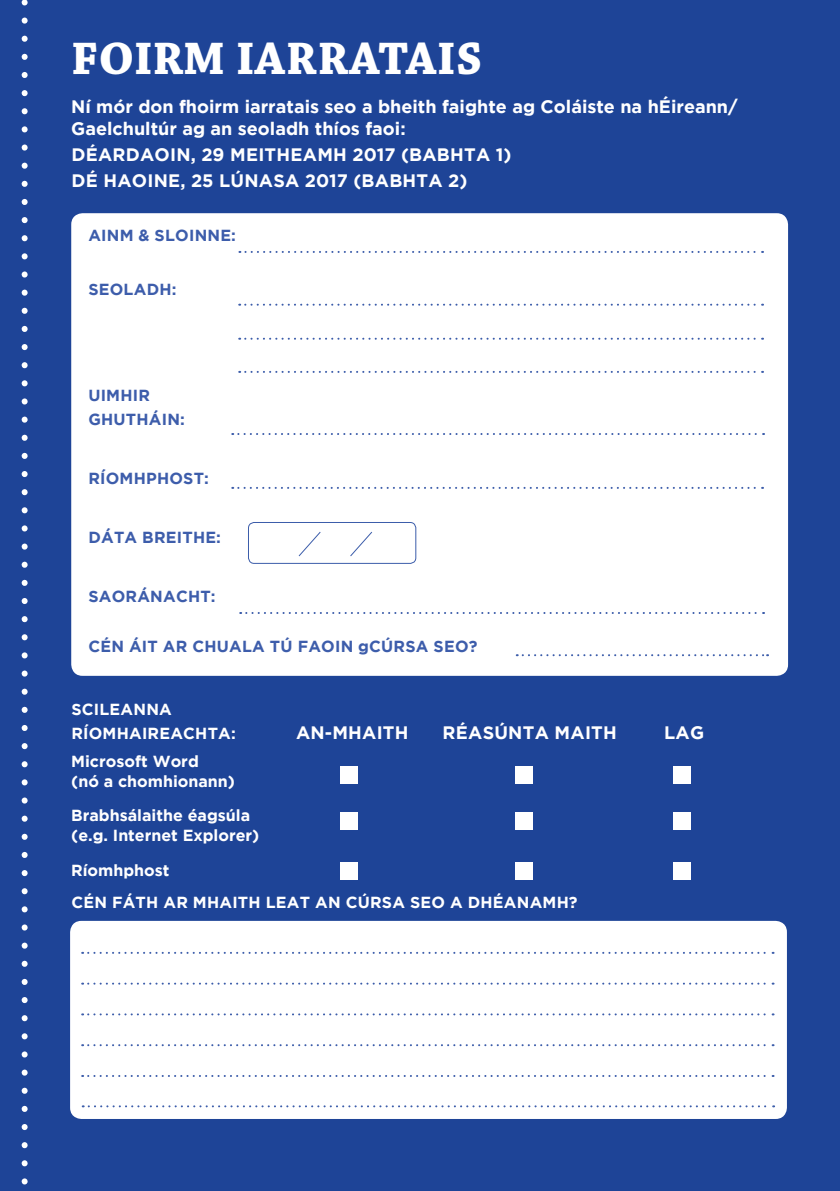
<style>
.page{position:relative;width:840px;height:1191px;background:#fff}
.page>*{position:absolute;margin:0;border:0;box-sizing:border-box;transform-origin:0 0}
.t1{font:700 48px "Chaparral Pro";letter-spacing:.01em;color:#fff}
.t2{font:700 18px/21.6px "Gotham";color:#fff}
.t3{font:700 16px/20px "Gotham";color:#fff}
.t4{font:700 16px/24px "Gotham";letter-spacing:.015em;color:#3d5dab}
</style>
<div class="page">
<div style="left:0;top:0;width:839px;height:1191px;background:#1e4497"></div>
<div style="left:71px;top:213px;width:716px;height:463px;background:#fff;border-radius:11px"></div>
<svg style="left:239px;top:251px;width:523px;height:2px"></svg>
<svg style="left:239px;top:304px;width:523px;height:2px"></svg>
<svg style="left:239px;top:338px;width:523px;height:2px"></svg>
<svg style="left:239px;top:371px;width:523px;height:2px"></svg>
<svg style="left:232px;top:487px;width:530px;height:2px"></svg>
<svg style="left:232px;top:433px;width:531px;height:2px"></svg>
<svg style="left:240px;top:612px;width:523px;height:2px"></svg>
<svg style="left:516px;top:654px;width:251px;height:2px"></svg>
<div style="left:248px;top:522px;width:168px;height:42px;border:1px solid #3c5daa;border-radius:6px"></div>
<svg style="left:298px;top:532px;width:23px;height:25px"></svg>
<svg style="left:350px;top:531px;width:23px;height:26px"></svg>
<svg style="left:21px;top:0;width:7px;height:1185px"></svg>
<div style="left:70px;top:921px;width:716px;height:198px;background:#fff;border-radius:11px"></div>
<div style="left:515px;top:766px;width:18px;height:17px;background:#fff"></div>
<div style="left:340px;top:766px;width:18px;height:17px;background:#fff"></div>
<div style="left:673px;top:766px;width:18px;height:17px;background:#fff"></div>
<div style="left:515px;top:812px;width:18px;height:18px;background:#fff"></div>
<div style="left:340px;top:812px;width:18px;height:18px;background:#fff"></div>
<div style="left:673px;top:812px;width:18px;height:18px;background:#fff"></div>
<div style="left:515px;top:861px;width:18px;height:18px;background:#fff"></div>
<div style="left:340px;top:861px;width:18px;height:18px;background:#fff"></div>
<div style="left:673px;top:861px;width:18px;height:18px;background:#fff"></div>
<svg style="left:82px;top:952px;width:691px;height:2px"></svg>
<svg style="left:82px;top:982px;width:691px;height:2px"></svg>
<svg style="left:82px;top:1013px;width:691px;height:2px"></svg>
<svg style="left:82px;top:1044px;width:691px;height:2px"></svg>
<svg style="left:82px;top:1075px;width:691px;height:2px"></svg>
<svg style="left:83px;top:1105px;width:690px;height:2px"></svg>
<h1 class="t1" style="left:71px;top:30px;width:412px">FOIRM IARRATAIS</h1>
<p class="t2" style="left:71px;top:96px;width:667px">Ní mór don fhoirm iarratais seo a bheith faighte ag Coláiste na hÉireann/<br>Gaelchultúr ag an seoladh thíos faoi:</p>
<p class="t2" style="left:71px;top:141px;width:441px;line-height:26px">DÉARDAOIN, 29 MEITHEAMH 2017 (BABHTA 1)<br>DÉ HAOINE, 25 LÚNASA 2017 (BABHTA 2)</p>
<p class="t4" style="left:88px;top:223px;width:149px">AINM &amp; SLOINNE:</p>
<p class="t4" style="left:88px;top:276px;width:89px">SEOLADH:</p>
<p class="t4" style="left:88px;top:382px;width:98px">UIMHIR<br>GHUTHÁIN:</p>
<p class="t4" style="left:88px;top:465px;width:122px">RÍOMHPHOST:</p>
<p class="t4" style="left:88px;top:524px;width:134px">DÁTA BREITHE:</p>
<p class="t4" style="left:88px;top:583px;width:129px">SAORÁNACHT:</p>
<p class="t4" style="left:88px;top:634px;width:390px">CÉN ÁIT AR CHUALA TÚ FAOIN gCÚRSA SEO?</p>
<p class="t3" style="left:71px;top:696px;width:166px;line-height:24px">SCILEANNA<br>RÍOMHAIREACHTA:</p>
<p class="t2" style="left:296px;top:721px;width:114px">AN-MHAITH</p>
<p class="t2" style="left:442px;top:721px;width:176px">RÉASÚNTA MAITH</p>
<p class="t2" style="left:663px;top:721px;width:41px">LAG</p>
<p class="t3" style="left:71px;top:751px;width:165px">Microsoft Word<br>(nó a chomhionann)</p>
<p class="t3" style="left:71px;top:805px;width:190px">Brabhsálaithe éagsúla (e.g. Internet Explorer)</p>
<p class="t3" style="left:71px;top:853px;width:507px;line-height:32.4px">Ríomhphost<br>CÉN FÁTH AR MHAITH LEAT AN CÚRSA SEO A DHÉANAMH?</p>
</div>
